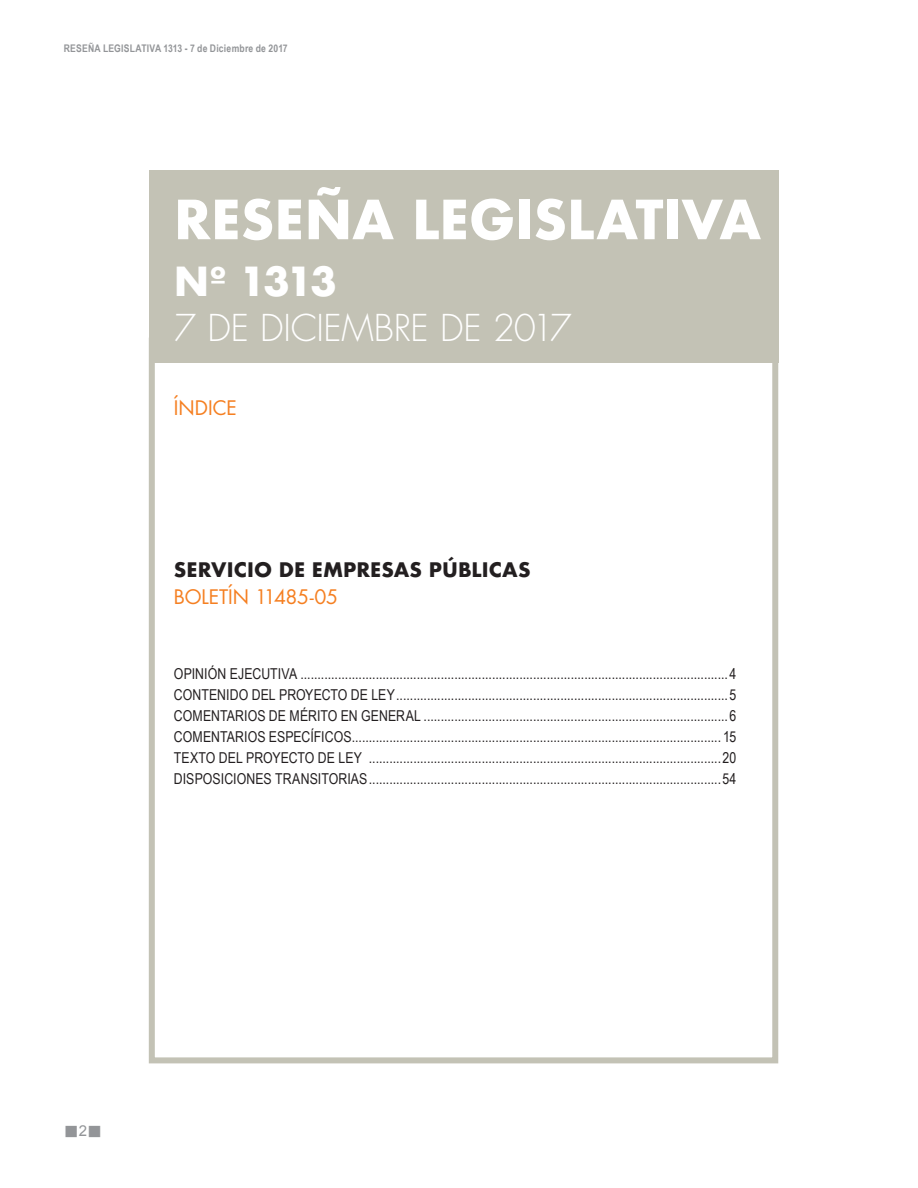
<style>
.page{position:relative;width:918px;height:1188px;background:#fff}
.page>*{position:absolute;margin:0;border:0;box-sizing:border-box;transform-origin:0 0}
.t1{font:700 52.5px "Futura";letter-spacing:-.005em;color:#fff}
.t2{font:700 39px "Futura";letter-spacing:-.07em;color:#fff}
.t3{font:300 36px "Futura";letter-spacing:-.01em;color:#fff}
.t4{font:700 19.5px "Futura";letter-spacing:.005em;color:#231f20}
.t5{font:19.5px "Futura";letter-spacing:-.005em;color:#f57f21}
.t6{font:15px "Arial Narrow";letter-spacing:.005em;color:#231f20}
.t7{font:15px "Arial";color:#939598}
.t8{font:700 10.5px "Arial Narrow";letter-spacing:.02em;color:#939598}
</style>
<div class="page">
<svg style="left:148px;top:332px;width:631px;height:732px"></svg>
<div style="left:149px;top:170px;width:629px;height:193px;background:#c3c2b5"></div>
<p class="t8" style="left:64px;top:40px;width:225px">RESEÑA LEGISLATIVA 1313 - 7 de Diciembre de 2017</p>
<p class="t1" style="left:174px;top:182px;width:589px">RESEÑA LEGISLATIVA</p>
<p class="t2" style="left:174px;top:253px;width:165px">Nº 1313</p>
<p class="t3" style="left:174px;top:305px;width:400px">7 DE DICIEMBRE DE 2017</p>
<p class="t5" style="left:174px;top:395px;width:65px">ÍNDICE</p>
<p class="t4" style="left:174px;top:556px;width:358px">SERVICIO DE EMPRESAS PÚBLICAS</p>
<p class="t5" style="left:174px;top:584px;width:166px">BOLETÍN 11485-05</p>
<p class="t6" style="left:174px;top:663px;width:564px">OPINIÓN EJECUTIVA .............................................................................................................................4</p>
<p class="t6" style="left:174px;top:684px;width:564px">CONTENIDO DEL PROYECTO DE LEY.................................................................................................5</p>
<p class="t6" style="left:174px;top:705px;width:564px">COMENTARIOS DE MÉRITO EN GENERAL .........................................................................................6</p>
<p class="t6" style="left:174px;top:726px;width:564px">COMENTARIOS ESPECÍFICOS............................................................................................................ 15</p>
<p class="t6" style="left:174px;top:747px;width:564px">TEXTO DEL PROYECTO DE LEY .......................................................................................................20</p>
<p class="t6" style="left:174px;top:768px;width:564px">DISPOSICIONES TRANSITORIAS.......................................................................................................54</p>
<p class="t7" style="left:79px;top:1121px;width:10px">2</p>
</div>
